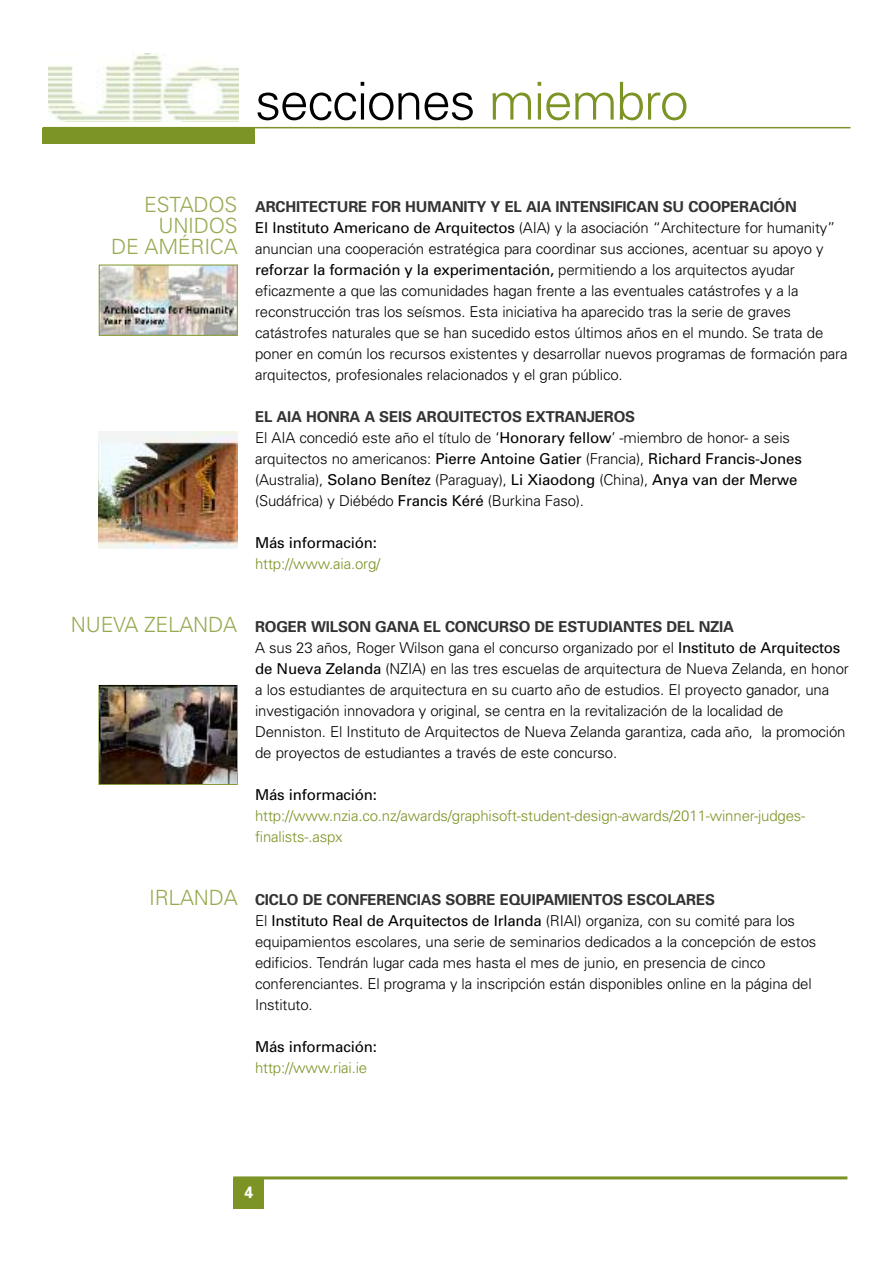
<style>
.page{position:relative;width:893px;height:1263px;background:#fff}
.page>*{position:absolute;margin:0;border:0;box-sizing:border-box;transform-origin:0 0}
.t1{font:300 52.2px "Univers";letter-spacing:-.03em;color:#000}
.t2{font:300 21px/21px "Univers";letter-spacing:-.01em;color:#96aa51;text-align:right}
.t3{font:700 16.5px "Univers";color:#fff}
.t4{font:300 15px/21px "Univers";letter-spacing:-.01em;color:#000}
.t5{font:300 15px/21px "Univers";letter-spacing:-.01em;color:#7b9425}
.t6{font:15px "Univers";letter-spacing:-.01em;color:#000}
.s1{color:#7b9425}
.s2{font-weight:700;color:#333}
.s3{font-weight:400}
</style>
<div class="page">
<div style="left:43px;top:128px;width:212px;height:16px;background:#7b9425"></div>
<hr style="left:43px;top:127px;width:807px;height:1px;background:#7b9425">
<img style="left:49px;top:54px;width:189px;height:68px">
<div style="left:233px;top:1178px;width:30px;height:30px;background:#7b9425"></div>
<hr style="left:233px;top:1176px;width:614px;height:3px;background:#7b9425">
<img style="left:101px;top:267px;width:135px;height:67px">
<div style="left:99px;top:265px;width:139px;height:71px;border:1px solid #7b9425"></div>
<div style="left:99px;top:685px;width:139px;height:100px;border:1px solid #7b9425"></div>
<img style="left:99px;top:686px;width:138px;height:98px">
<img style="left:99px;top:432px;width:139px;height:116px">
<h1 class="t1" style="left:255px;top:82px;width:435px">secciones <span class="s1">miembro</span></h1>
<h2 class="t2" style="left:111px;top:196px;width:128px">ESTADOS<br>UNIDOS<br>DE AMÉRICA</h2>
<p class="t4" style="left:255px;top:198px;width:594px"><span class="s2">ARCHITECTURE FOR HUMANITY Y EL AIA INTENSIFICAN SU COOPERACIÓN<br></span><span class="s3">El Instituto Americano de Arquitectos</span> (AIA) y la asociación “Architecture for humanity” anuncian una cooperación estratégica para coordinar sus acciones, acentuar su apoyo y <span class="s3">reforzar la formación y la experimentación,</span> permitiendo a los arquitectos ayudar eficazmente a que las comunidades hagan frente a las eventuales catástrofes y a la reconstrucción tras los seísmos. Esta iniciativa ha aparecido tras la serie de graves catástrofes naturales que se han sucedido estos últimos años en el mundo. Se trata de poner en común los recursos existentes y desarrollar nuevos programas de formación para arquitectos, profesionales relacionados y el gran público.</p>
<p class="t4" style="left:255px;top:408px;width:548px"><span class="s2">EL AIA HONRA A SEIS ARQUITECTOS EXTRANJEROS<br></span>El AIA concedió este año el título de ‘<span class="s3">Honorary fellow</span>’ -miembro de honor- a seis arquitectos no americanos: <span class="s3">Pierre Antoine Gatier</span> (Francia), <span class="s3">Richard Francis-Jones </span>(Australia), <span class="s3">Solano Benítez</span> (Paraguay), <span class="s3">Li Xiaodong</span> (China), <span class="s3">Anya van der Merwe </span>(Sudáfrica) y Diébédo <span class="s3">Francis Kéré</span> (Burkina Faso).</p>
<p class="t6" style="left:255px;top:537px;width:123px">Más información:</p>
<p class="t5" style="left:255px;top:555px;width:127px">http://www.aia.org/</p>
<h2 class="t2" style="left:71px;top:616px;width:168px">NUEVA ZELANDA</h2>
<p class="t4" style="left:255px;top:618px;width:595px"><span class="s2">ROGER WILSON GANA EL CONCURSO DE ESTUDIANTES DEL NZIA<br></span>A sus 23 años, Roger Wilson gana el concurso organizado por el <span class="s3">Instituto de Arquitectos de Nueva Zelanda</span> (NZIA) en las tres escuelas de arquitectura de Nueva Zelanda, en honor a los estudiantes de arquitectura en su cuarto año de estudios. El proyecto ganador, una investigación innovadora y original, se centra en la revitalización de la localidad de Denniston. El Instituto de Arquitectos de Nueva Zelanda garantiza, cada año, la promoción de proyectos de estudiantes a través de este concurso.</p>
<p class="t6" style="left:255px;top:789px;width:123px">Más información:</p>
<p class="t5" style="left:255px;top:807px;width:552px">http://www.nzia.co.nz/awards/graphisoft-student-design-awards/2011-winner-judges&shy;finalists-.aspx</p>
<h2 class="t2" style="left:149px;top:889px;width:90px">IRLANDA</h2>
<p class="t4" style="left:255px;top:891px;width:563px"><span class="s2">CICLO DE CONFERENCIAS SOBRE EQUIPAMIENTOS ESCOLARES<br></span>El <span class="s3">Instituto Real de Arquitectos de Irlanda</span> (RIAI) organiza, con su comité para los equipamientos escolares, una serie de seminarios dedicados a la concepción de estos edificios. Tendrán lugar cada mes hasta el mes de junio, en presencia de cinco conferenciantes. El programa y la inscripción están disponibles online en la página del Instituto.</p>
<p class="t6" style="left:255px;top:1041px;width:123px">Más información:</p>
<p class="t5" style="left:255px;top:1059px;width:114px">http://www.riai.ie</p>
<p class="t3" style="left:244px;top:1186px;width:11px">4</p>
</div>
